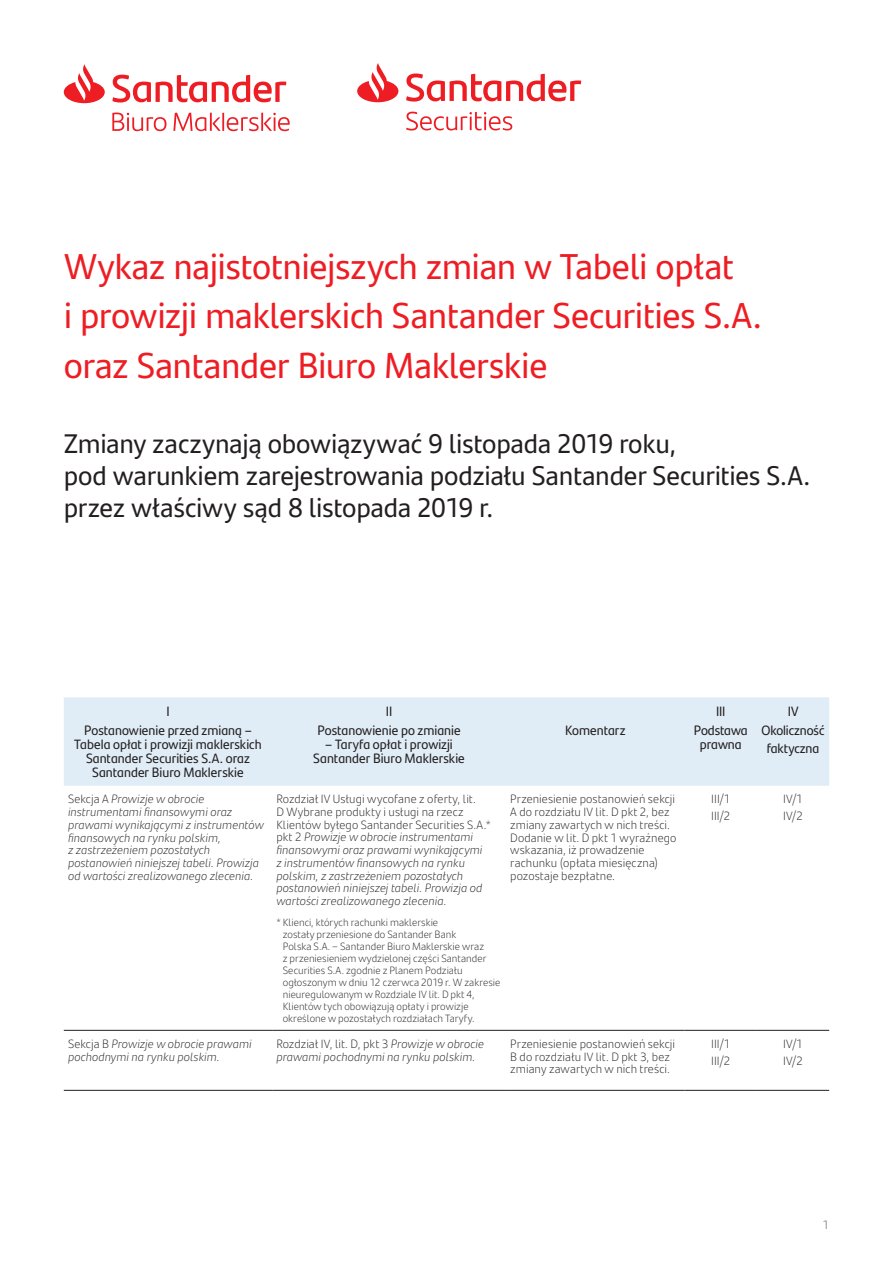
<style>
.page{position:relative;width:893px;height:1263px;background:#fff}
.page>*{position:absolute;margin:0;border:0;box-sizing:border-box;transform-origin:0 0}
.t1{font:36px/49.5px "Santander Text";letter-spacing:-.015em;color:#ee1d23}
.t2{font:27px/32.4px "Santander Text";letter-spacing:-.01em;color:#231f20}
.t3{font:13.5px/18.5px "Santander Headline";color:#231f20;text-align:center}
.t4{font:italic 300 12px/12.8px "Santander Text";letter-spacing:.005em;color:#231f20}
.t5{font:300 12px/12.8px "Santander Text";letter-spacing:.005em;color:#231f20}
.t6{font:300 12px "Santander Text";color:#57585a}
.t7{font:300 10.5px/12px "Santander Text";color:#231f20}
.s1{font-style:normal}
</style>
<div class="page">
<div style="left:64px;top:697px;width:765px;height:89px;background:#e1edf6"></div>
<hr style="left:64px;top:1030px;width:208px;height:1px;background:#231f20">
<hr style="left:272px;top:1030px;width:234px;height:1px;background:#231f20">
<hr style="left:506px;top:1030px;width:179px;height:1px;background:#231f20">
<hr style="left:685px;top:1030px;width:72px;height:1px;background:#231f20">
<hr style="left:757px;top:1030px;width:72px;height:1px;background:#231f20">
<hr style="left:64px;top:1090px;width:208px;height:1px;background:#231f20">
<hr style="left:272px;top:1090px;width:234px;height:1px;background:#231f20">
<hr style="left:506px;top:1090px;width:179px;height:1px;background:#231f20">
<hr style="left:685px;top:1090px;width:72px;height:1px;background:#231f20">
<hr style="left:757px;top:1090px;width:72px;height:1px;background:#231f20">
<svg style="left:112px;top:113px;width:54px;height:18px"></svg>
<svg style="left:173px;top:113px;width:117px;height:18px"></svg>
<svg style="left:64px;top:64px;width:222px;height:39px"></svg>
<svg style="left:357px;top:63px;width:224px;height:68px"></svg>
<h1 class="t1" style="left:64px;top:239px;width:700px">Wykaz najistotniejszych zmian w Tabeli opłat<br>i prowizji maklerskich Santander Securities S.A. oraz Santander Biuro Maklerskie</h1>
<h2 class="t2" style="left:64px;top:425px;width:748px">Zmiany zaczynają obowiązywać 9 listopada 2019 roku,<br>pod warunkiem zarejestrowania podziału Santander Securities S.A. przez właściwy sąd 8 listopada 2019 r.</h2>
<p class="t3" style="left:84px;top:701px;width:169px">I<br>Postanowienie przed zmianą –</p>
<p class="t3" style="left:74px;top:736px;width:189px;line-height:14.2px">Tabela opłat i prowizji maklerskich<br>Santander Securities S.A. oraz<br>Santander Biuro Maklerskie</p>
<p class="t3" style="left:317px;top:701px;width:145px">II<br>Postanowienie po zmianie</p>
<p class="t3" style="left:313px;top:736px;width:153px;line-height:14.2px">– Taryfa opłat i prowizji<br>Santander Biuro Maklerskie</p>
<p class="t4" style="left:68px;top:792px;width:197px"><span class="s1">Sekcja A</span> Prowizje w obrocie instrumentami finansowymi oraz prawami wynikającymi z instrumentów finansowych na rynku polskim,<br>z zastrzeżeniem pozostałych postanowień niniejszej tabeli. Prowizja od wartości zrealizowanego zlecenia.</p>
<p class="t4" style="left:276px;top:792px;width:216px"><span class="s1">Rozdział IV Usługi wycofane z oferty, lit.<br>D Wybrane produkty i usługi na rzecz Klientów byłego Santander Securities S.A.* pkt 2</span> Prowizje w obrocie instrumentami finansowymi oraz prawami wynikającymi z instrumentów finansowych na rynku polskim, z zastrzeżeniem pozostałych postanowień niniejszej tabeli. Prowizja od wartości zrealizowanego zlecenia.</p>
<p class="t7" style="left:283px;top:916px;width:219px;text-indent:-6px">* Klienci, których rachunki maklerskie<br>zostały przeniesione do Santander Bank<br>Polska S.A. – Santander Biuro Maklerskie wraz<br>z przeniesieniem wydzielonej części Santander Securities S.A. zgodnie z Planem Podziału ogłoszonym w dniu 12 czerwca 2019 r. W zakresie nieuregulowanym w Rozdziale IV lit. D pkt 4, Klientów tych obowiązują opłaty i prowizje określone w pozostałych rozdziałach Taryfy.</p>
<p class="t3" style="left:565px;top:720px;width:62px">Komentarz</p>
<p class="t3" style="left:694px;top:701px;width:55px">III<br>Podstawa</p>
<p class="t3" style="left:700px;top:734px;width:43px">prawna</p>
<p class="t3" style="left:761px;top:701px;width:65px">IV<br>Okoliczność faktyczna</p>
<p class="t5" style="left:510px;top:792px;width:168px">Przeniesienie postanowień sekcji<br>A do rozdziału IV lit. D pkt 2, bez zmiany zawartych w nich treści.<br>Dodanie w lit. D pkt 1 wyraźnego wskazania, iż prowadzenie rachunku (opłata miesięczna) pozostaje bezpłatne.</p>
<p class="t5" style="left:711px;top:790px;width:21px;line-height:17px">III/1<br>III/2</p>
<p class="t5" style="left:783px;top:790px;width:21px;line-height:17px">IV/1<br>IV/2</p>
<p class="t4" style="left:68px;top:1037px;width:185px"><span class="s1">Sekcja B</span> Prowizje w obrocie prawami pochodnymi na rynku polskim.</p>
<p class="t4" style="left:276px;top:1037px;width:209px"><span class="s1">Rozdział IV, lit. D, pkt 3</span> Prowizje w obrocie prawami pochodnymi na rynku polskim.</p>
<p class="t5" style="left:510px;top:1037px;width:166px">Przeniesienie postanowień sekcji<br>B do rozdziału IV lit. D pkt 3, bez zmiany zawartych w nich treści.</p>
<p class="t5" style="left:711px;top:1034px;width:21px;line-height:17px">III/1<br>III/2</p>
<p class="t5" style="left:783px;top:1034px;width:21px;line-height:17px">IV/1<br>IV/2</p>
<p class="t6" style="left:823px;top:1216px;width:8px">1</p>
</div>
